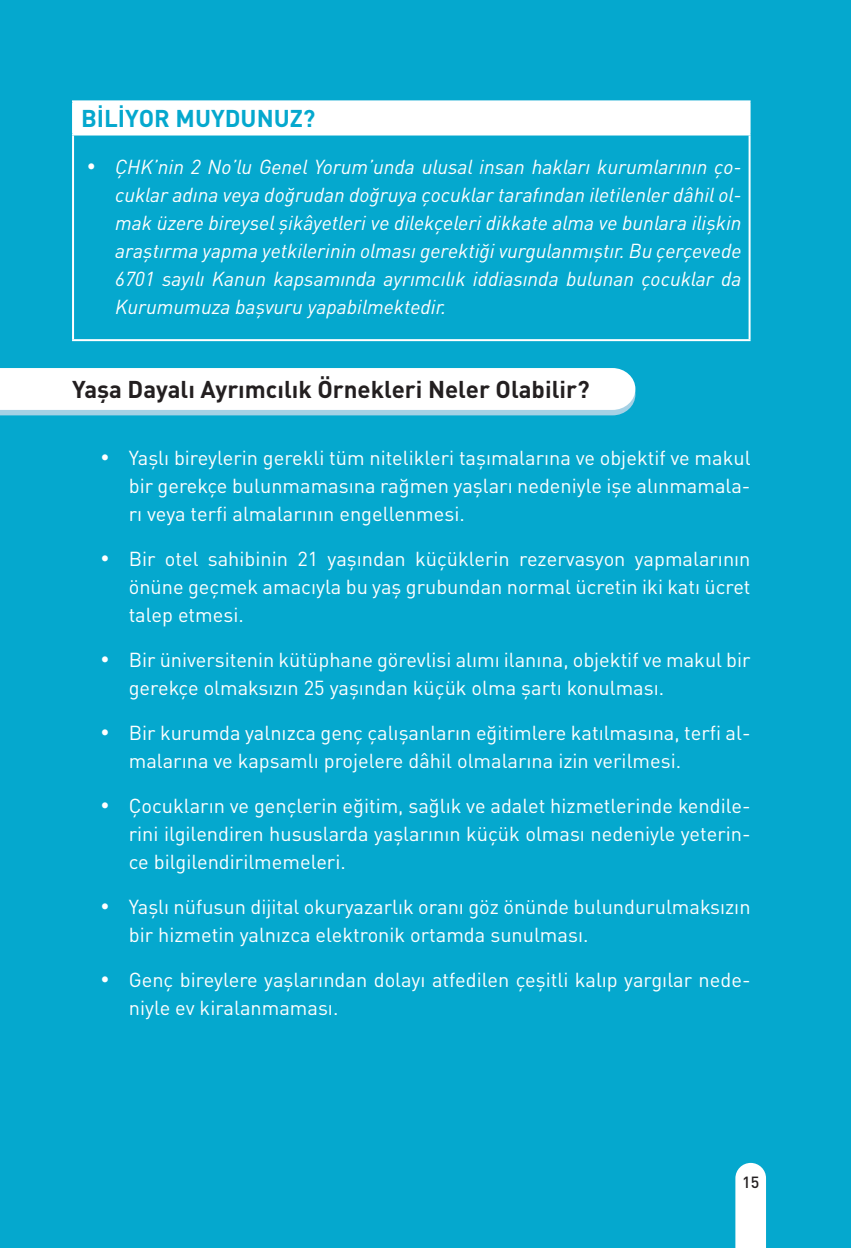
<style>
.page{position:relative;width:851px;height:1248px;background:#fff}
.page>*{position:absolute;margin:0;border:0;box-sizing:border-box;transform-origin:0 0}
.t1{font:700 24px "DIN Pro";color:#231f20}
.t2{font:700 24px "DIN Pro";color:#05a8ce}
.t3{font:20px/28px "DIN Pro";color:#fff}
.t4{font:italic 20px/28px "DIN Pro";color:#fff;text-align:justify}
.t5{font:500 16px "DIN Pro";color:#231f20}
</style>
<div class="page">
<div style="left:0;top:0;width:850px;height:1247px;background:#05a8ce"></div>
<svg style="left:0;top:368px;width:635px;height:47px;background:#f3f9fb"></svg>
<div style="left:73px;top:101px;width:676px;height:33px;background:#fff"></div>
<hr style="left:72px;top:135px;width:2px;height:204px;background:#fff">
<hr style="left:748px;top:135px;width:2px;height:204px;background:#fff">
<hr style="left:72px;top:339px;width:678px;height:2px;background:#fff">
<hr style="left:72px;top:100px;width:678px;height:2px;background:#fff">
<hr style="left:72px;top:102px;width:2px;height:31px;background:#fff">
<hr style="left:748px;top:102px;width:2px;height:31px;background:#fff">
<hr style="left:72px;top:133px;width:678px;height:2px;background:#fff">
<svg style="left:735px;top:1162px;width:30px;height:85px;background:#f0f9fc"></svg>
<p class="t2" style="left:81px;top:98px;width:236px">BİLİYOR MUYDUNUZ?</p>
<p class="t4" style="left:115px;top:151px;width:628px;text-indent:-28px">• ÇHK’nin 2 No’lu Genel Yorum’unda ulusal insan hakları kurumlarının ço&shy;cuklar adına veya doğrudan doğruya çocuklar tarafından iletilenler dâhil ol&shy;mak üzere bireysel şikâyetleri ve dilekçeleri dikkate alma ve bunlara ilişkin araştırma yapma yetkilerinin olması gerektiği vurgulanmıştır. Bu çerçevede 6701 sayılı Kanun kapsamında ayrımcılık iddiasında bulunan çocuklar da Kurumumuza başvuru yapabilmektedir.</p>
<p class="t1" style="left:72px;top:369px;width:519px">Yaşa Dayalı Ayrımcılık Örnekleri Neler Olabilir?</p>
<p class="t3" style="left:129px;top:441px;width:623px;text-align:justify;text-indent:-28px">• Yaşlı bireylerin gerekli tüm nitelikleri taşımalarına ve objektif ve makul bir gerekçe bulunmamasına rağmen yaşları nedeniyle işe alınmamala&shy;rı veya terfi almalarının engellenmesi.</p>
<p class="t3" style="left:129px;top:542px;width:623px;text-align:justify;text-indent:-28px">• Bir otel sahibinin 21 yaşından küçüklerin rezervasyon yapmalarının önüne geçmek amacıyla bu yaş grubundan normal ücretin iki katı ücret talep etmesi.</p>
<p class="t3" style="left:129px;top:643px;width:623px;text-indent:-28px">• Bir üniversitenin kütüphane görevlisi alımı ilanına, objektif ve makul bir gerekçe olmaksızın 25 yaşından küçük olma şartı konulması.</p>
<p class="t3" style="left:129px;top:716px;width:623px;text-indent:-28px">• Bir kurumda yalnızca genç çalışanların eğitimlere katılmasına, terfi al&shy;malarına ve kapsamlı projelere dâhil olmalarına izin verilmesi.</p>
<p class="t3" style="left:129px;top:789px;width:623px;text-align:justify;text-indent:-28px">• Çocukların ve gençlerin eğitim, sağlık ve adalet hizmetlerinde kendile&shy;rini ilgilendiren hususlarda yaşlarının küçük olması nedeniyle yeterin&shy;ce bilgilendirilmemeleri.</p>
<p class="t3" style="left:129px;top:890px;width:623px;text-indent:-28px">• Yaşlı nüfusun dijital okuryazarlık oranı göz önünde bulundurulmaksızın bir hizmetin yalnızca elektronik ortamda sunulması.</p>
<p class="t3" style="left:129px;top:963px;width:623px;text-indent:-28px">• Genç bireylere yaşlarından dolayı atfedilen çeşitli kalıp yargılar nede&shy;niyle ev kiralanmaması.</p>
<p class="t5" style="left:742px;top:1169px;width:19px">15</p>
</div>
